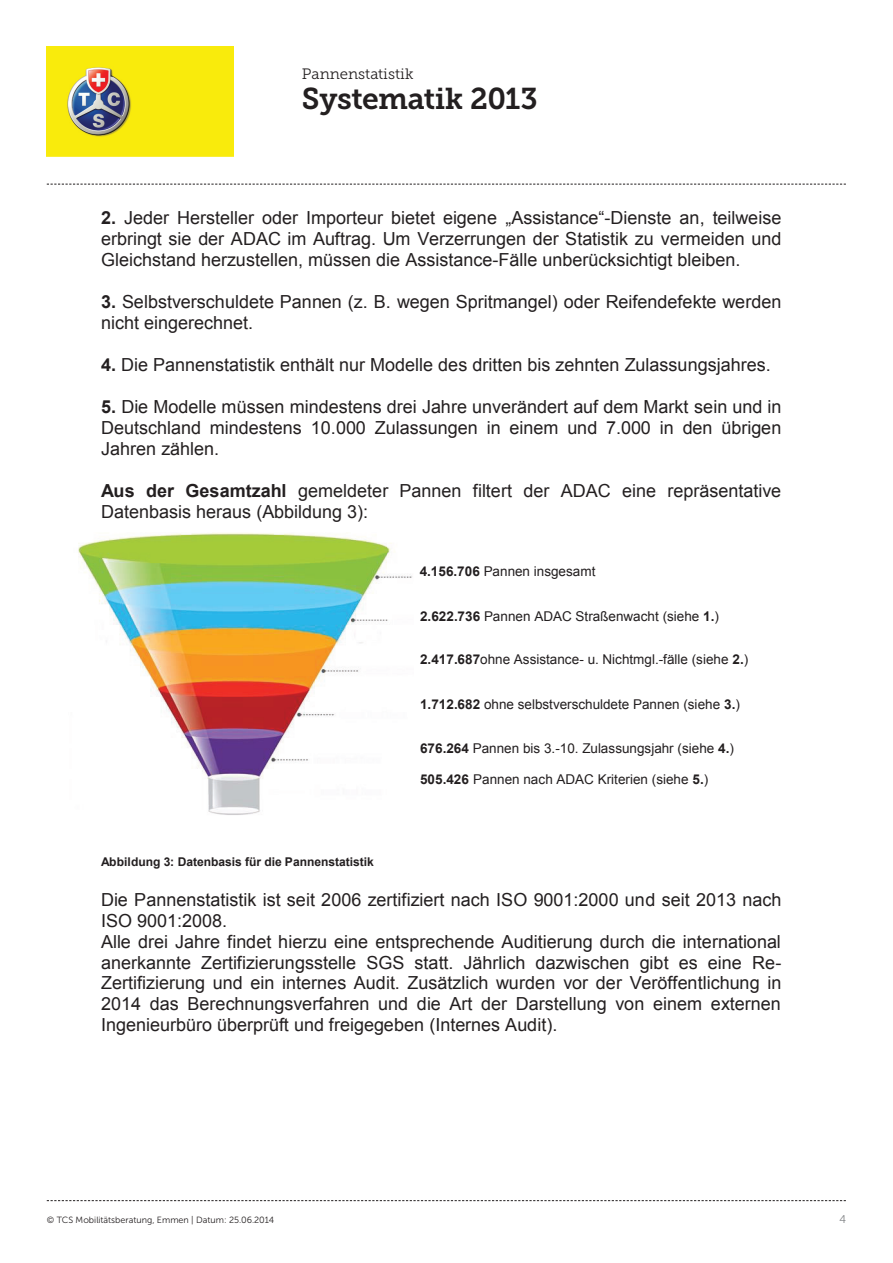
<style>
.page{position:relative;width:893px;height:1263px;background:#fff}
.page>*{position:absolute;margin:0;border:0;box-sizing:border-box;transform-origin:0 0}
.t1{font:30px "Museo Slab 700";letter-spacing:-.015em;color:#231f20}
.t2{font:18px/20.7px "Arial";color:#231f20}
.t3{font:15px "Museo Slab 300";color:#231f20}
.t4{font:13.5px "Arial";letter-spacing:.005em;color:#231f20}
.t5{font:700 12px "Arial";color:#231f20}
.t6{font:11.25px "Museo Slab 300";color:#808285}
.t7{font:9px "Museo Sans 300";color:#231f20}
.s1{font-weight:700}
.s2{font-style:inherit}
</style>
<div class="page">
<svg style="left:47px;top:1200px;width:799px;height:1px"></svg>
<svg style="left:47px;top:184px;width:799px;height:1px"></svg>
<img style="left:47px;top:47px;width:187px;height:109px">
<img style="left:78px;top:533px;width:334px;height:282px">
<p class="t3" style="left:302px;top:66px;width:113px">Pannenstatistik</p>
<h1 class="t1" style="left:302px;top:82px;width:237px">Systematik 2013</h1>
<p class="t2" style="left:101px;top:208px;width:682px;text-align:justify"><span class="s1">2.</span> Jeder Hersteller oder Importeur bietet eigene <span class="s2">„Assistance“</span>-Dienste an, teilweise erbringt sie der ADAC im Auftrag. Um Verzerrungen der Statistik zu vermeiden und Gleichstand herzustellen, müssen die Assistance-Fälle unberücksichtigt bleiben.</p>
<p class="t2" style="left:101px;top:291px;width:682px"><span class="s1">3.</span> Selbstverschuldete Pannen (z. B. wegen Spritmangel) oder Reifendefekte werden nicht eingerechnet.</p>
<p class="t2" style="left:101px;top:354px;width:671px"><span class="s1">4.</span> Die Pannenstatistik enthält nur Modelle des dritten bis zehnten Zulassungsjahres.</p>
<p class="t2" style="left:101px;top:397px;width:682px;text-align:justify"><span class="s1">5.</span> Die Modelle müssen mindestens drei Jahre unverändert auf dem Markt sein und in Deutschland mindestens 10.000 Zulassungen in einem und 7.000 in den übrigen Jahren zählen.</p>
<p class="t2" style="left:101px;top:480px;width:682px"><span class="s1">Aus der Gesamtzahl</span> gemeldeter Pannen filtert der ADAC eine repräsentative<br>Datenbasis heraus (Abbildung 3):</p>
<p class="t4" style="left:420px;top:563px;width:177px"><span class="s1">4.156.706</span> Pannen insgesamt</p>
<p class="t4" style="left:420px;top:607px;width:301px"><span class="s1">2.622.736</span> Pannen ADAC Straßenwacht (siehe <span class="s1">1.</span>)</p>
<p class="t4" style="left:420px;top:651px;width:330px"><span class="s1">2.417.687</span>ohne Assistance- u. Nichtmgl.-fälle (siehe <span class="s1">2.</span>)</p>
<p class="t4" style="left:420px;top:695px;width:321px"><span class="s1">1.712.682</span> ohne selbstverschuldete Pannen (siehe <span class="s1">3.</span>)</p>
<p class="t4" style="left:420px;top:739px;width:315px"><span class="s1">676.264</span> Pannen bis 3.-10. Zulassungsjahr (siehe <span class="s1">4.</span>)</p>
<p class="t4" style="left:420px;top:770px;width:290px"><span class="s1">505.426</span> Pannen nach ADAC Kriterien (siehe <span class="s1">5.</span>)</p>
<p class="t5" style="left:101px;top:854px;width:274px">Abbildung 3: Datenbasis für die Pannenstatistik</p>
<p class="t2" style="left:101px;top:890px;width:682px">Die Pannenstatistik ist seit 2006 zertifiziert nach ISO 9001:2000 und seit 2013 nach ISO 9001:2008.<br>Alle drei Jahre findet hierzu eine entsprechende Auditierung durch die international anerkannte Zertifizierungsstelle SGS statt. Jährlich dazwischen gibt es eine Re-Zertifizierung und ein internes Audit. Zusätzlich wurden vor der Veröffentlichung in 2014 das Berechnungsverfahren und die Art der Darstellung von einem externen Ingenieurbüro überprüft und freigegeben (Internes Audit).</p>
<p class="t7" style="left:47px;top:1215px;width:229px">© TCS Mobilitätsberatung, Emmen | Datum: 25.06.2014</p>
<p class="t6" style="left:840px;top:1213px;width:8px">4</p>
</div>
